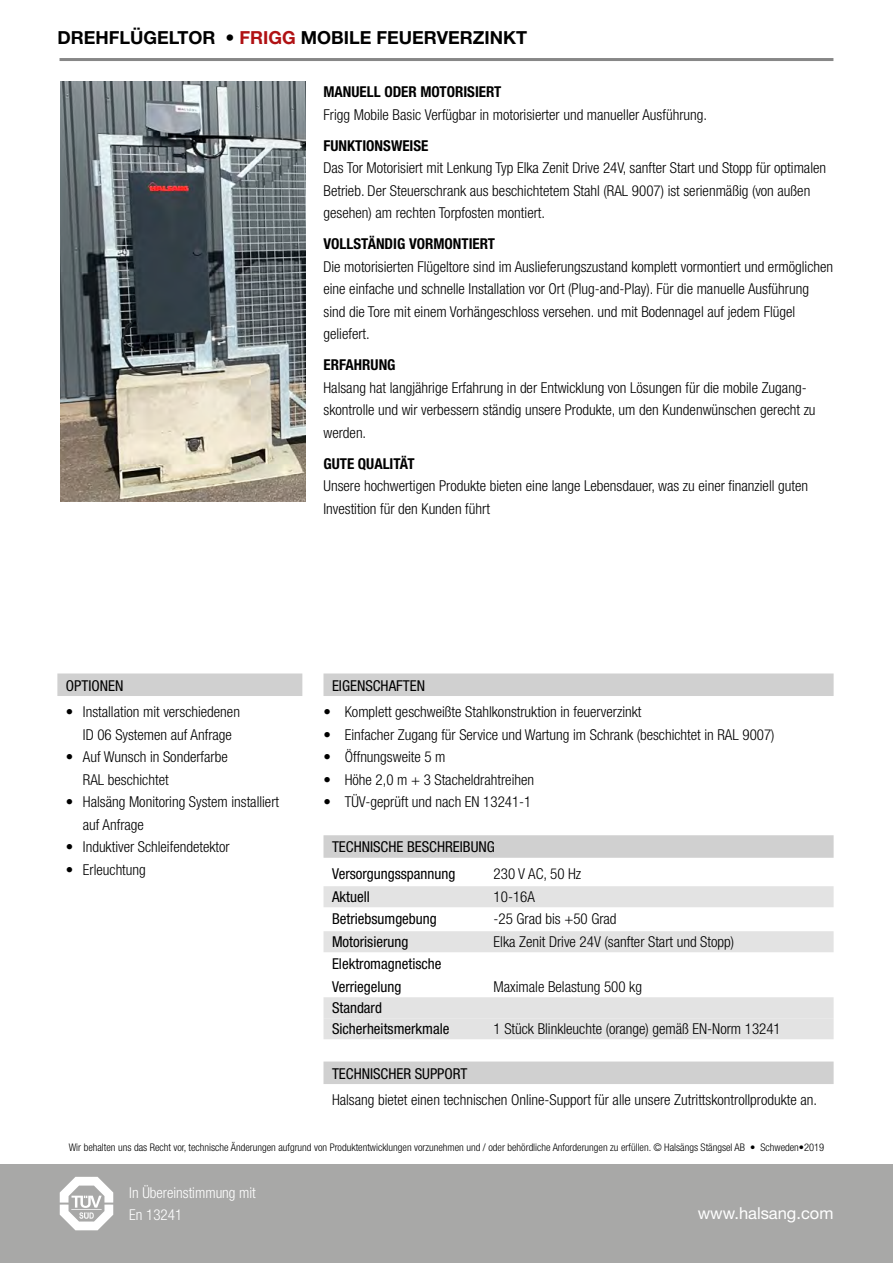
<style>
.page{position:relative;width:893px;height:1263px;background:#fff}
.page>*{position:absolute;margin:0;border:0;box-sizing:border-box;transform-origin:0 0}
.t1{font:700 18px "Helvetica Neue LT Std";color:#000}
.t2{font:16.5px "Helvetica Neue LT Std";color:#fff}
.t3{font:300 condensed 15px/22.5px "Helvetica Neue LT Std";color:#000}
.t4{font:condensed 15px/26.7px "Helvetica Neue LT Std";color:#000}
.t5{font:700 condensed 15px "Helvetica Neue LT Std";color:#000}
.t6{font:300 condensed 15px/22.5px "Helvetica Neue LT Std";color:#fff}
.t7{font:300 condensed 10.5px "Helvetica Neue LT Std";color:#000}
.s1{color:#b01113}
</style>
<div class="page">
<div style="left:0;top:1164px;width:893px;height:99px;background:#a8a8a7"></div>
<hr style="left:60px;top:58px;width:773px;height:3px;background:#878787">
<svg style="left:60px;top:1177px;width:53px;height:53px"></svg>
<div style="left:57px;top:673px;width:245px;height:23px;background:#d0d0d0"></div>
<img style="left:61px;top:82px;width:244px;height:420px">
<div style="left:323px;top:673px;width:511px;height:23px;background:#d0d0d0"></div>
<div style="left:323px;top:835px;width:511px;height:23px;background:#d0d0d0"></div>
<div style="left:323px;top:886px;width:511px;height:21px;background:#e3e3e3"></div>
<div style="left:323px;top:931px;width:511px;height:21px;background:#e3e3e3"></div>
<div style="left:323px;top:997px;width:511px;height:21px;background:#e3e3e3"></div>
<div style="left:323px;top:1018px;width:511px;height:21px;background:#e3e3e3"></div>
<div style="left:323px;top:1061px;width:511px;height:23px;background:#d0d0d0"></div>
<p class="t1" style="left:57px;top:26px;width:471px">DREHFLÜGELTOR • <span class="s1">FRIGG</span> MOBILE FEUERVERZINKT</p>
<p class="t5" style="left:323px;top:83px;width:179px">MANUELL ODER MOTORISIERT</p>
<p class="t3" style="left:323px;top:103px;width:385px">Frigg Mobile Basic Verfügbar in motorisierter und manueller Ausführung.</p>
<p class="t5" style="left:323px;top:136px;width:106px">FUNKTIONSWEISE</p>
<p class="t3" style="left:323px;top:156px;width:504px">Das Tor Motorisiert mit Lenkung Typ Elka Zenit Drive 24V, sanfter Start und Stopp für optimalen<br>Betrieb. Der Steuerschrank aus beschichtetem Stahl (RAL 9007) ist serienmäßig (von außen gesehen) am rechten Torpfosten montiert.</p>
<p class="t5" style="left:323px;top:235px;width:173px">VOLLSTÄNDIG VORMONTIERT</p>
<p class="t3" style="left:323px;top:255px;width:511px">Die motorisierten Flügeltore sind im Auslieferungszustand komplett vormontiert und ermöglichen eine einfache und schnelle Installation vor Ort (Plug-and-Play). Für die manuelle Ausführung sind die Tore mit einem Vorhängeschloss versehen. und mit Bodennagel auf jedem Flügel geliefert.</p>
<p class="t5" style="left:323px;top:356px;width:74px">ERFAHRUNG</p>
<p class="t3" style="left:323px;top:376px;width:494px">Halsang hat langjährige Erfahrung in der Entwicklung von Lösungen für die mobile Zugang&shy;skontrolle und wir verbessern ständig unsere Produkte, um den Kundenwünschen gerecht zu werden.</p>
<p class="t5" style="left:323px;top:454px;width:93px">GUTE QUALITÄT</p>
<p class="t3" style="left:323px;top:475px;width:486px">Unsere hochwertigen Produkte bieten eine lange Lebensdauer, was zu einer finanziell guten<br>Investition für den Kunden führt</p>
<p class="t4" style="left:66px;top:672px;width:59px">OPTIONEN</p>
<p class="t3" style="left:66px;top:701px;width:176px;text-align:center">• Installation mit verschiedenen<br>ID 06 Systemen auf Anfrage</p>
<p class="t3" style="left:83px;top:746px;width:146px;text-indent:-17px">• Auf Wunsch in Sonderfarbe<br>RAL beschichtet</p>
<p class="t3" style="left:83px;top:791px;width:198px;text-indent:-17px">• Halsäng Monitoring System installiert auf Anfrage</p>
<p class="t3" style="left:66px;top:836px;width:165px">• Induktiver Schleifendetektor</p>
<p class="t3" style="left:66px;top:858px;width:82px">• Erleuchtung</p>
<p class="t4" style="left:332px;top:672px;width:95px">EIGENSCHAFTEN</p>
<p class="t3" style="left:323px;top:701px;width:319px">• Komplett geschweißte Stahlkonstruktion in feuerverzinkt</p>
<p class="t3" style="left:323px;top:723px;width:453px">• Einfacher Zugang für Service und Wartung im Schrank (beschichtet in RAL 9007)</p>
<p class="t3" style="left:323px;top:746px;width:124px">• Öffnungsweite 5 m</p>
<p class="t3" style="left:323px;top:768px;width:212px">• Höhe 2,0 m + 3 Stacheldrahtreihen</p>
<p class="t3" style="left:323px;top:791px;width:209px">• TÜV-geprüft und nach EN 13241-1</p>
<p class="t4" style="left:332px;top:834px;width:164px">TECHNISCHE BESCHREIBUNG<br>Versorgungsspannung</p>
<p class="t3" style="left:494px;top:862px;width:89px">230 V AC, 50 Hz</p>
<p class="t4" style="left:332px;top:883px;width:39px">Aktuell</p>
<p class="t3" style="left:494px;top:885px;width:43px">10-16A</p>
<p class="t4" style="left:332px;top:905px;width:106px">Betriebsumgebung</p>
<p class="t3" style="left:494px;top:907px;width:124px">-25 Grad bis +50 Grad</p>
<p class="t4" style="left:332px;top:928px;width:78px">Motorisierung</p>
<p class="t3" style="left:494px;top:930px;width:242px">Elka Zenit Drive 24V (sanfter Start und Stopp)</p>
<p class="t4" style="left:332px;top:952px;width:111px;line-height:22.5px">Elektromagnetische<br>Verriegelung</p>
<p class="t3" style="left:494px;top:975px;width:150px">Maximale Belastung 500 kg</p>
<p class="t4" style="left:332px;top:997px;width:119px;line-height:21px">Standard<br>Sicherheitsmerkmale</p>
<p class="t3" style="left:494px;top:1017px;width:289px">1 Stück Blinkleuchte (orange) gemäß EN-Norm 13241</p>
<p class="t4" style="left:332px;top:1060px;width:137px">TECHNISCHER SUPPORT</p>
<p class="t3" style="left:332px;top:1089px;width:487px">Halsang bietet einen technischen Online-Support für alle unsere Zutrittskontrollprodukte an.</p>
<p class="t7" style="left:69px;top:1141px;width:757px">Wir behalten uns das Recht vor, technische Änderungen aufgrund von Produktentwicklungen vorzunehmen und / oder behördliche Anforderungen zu erfüllen. © Halsängs Stängsel AB • Schweden•2019</p>
<p class="t6" style="left:129px;top:1181px;width:128px">In Übereinstimmung mit<br>En 13241</p>
<p class="t2" style="left:698px;top:1203px;width:137px">www.halsang.com</p>
</div>
